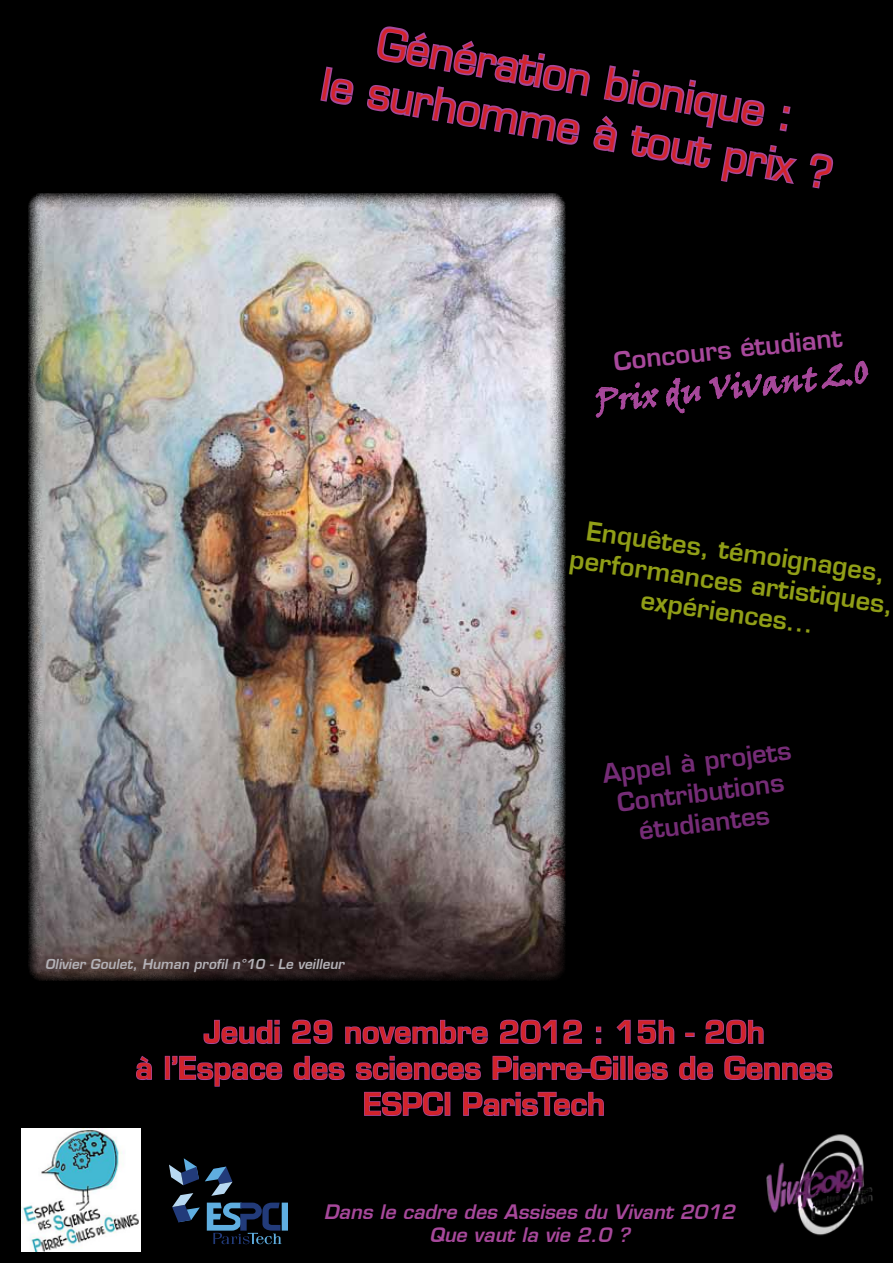
<style>
.page{position:relative;width:893px;height:1263px;background:#000}
.page>*{position:absolute;margin:0;border:0;box-sizing:border-box;transform-origin:0 0}
.t1{font:42px/50.4px "Eurostile LT";color:#d2232a;text-align:center}
.t2{font:31.5px "Viner Hand ITC";color:#a7489b}
.t3{font:600 30px/36px "Eurostile LT";color:#d2232a;text-align:center}
.t4{font:600 25.5px/30.6px "Eurostile LT";color:#909e17;text-align:center}
.t5{font:600 25.5px/30.6px "Eurostile LT";color:#752c76;text-align:center}
.t6{font:600 25.5px "Eurostile LT";color:#a7489b}
.t7{font:italic 600 19.5px/23.4px "Eurostile LT";color:#a7489b;text-align:center}
.t8{font:italic 600 13.5px "Eurostile LT";color:#b3b1b6}
</style>
<div class="page">
<img style="left:762px;top:1128px;width:116px;height:116px">
<svg style="left:594px;top:372px;width:108px;height:46px"></svg>
<svg style="left:708px;top:355px;width:162px;height:80px"></svg>
<svg style="left:202px;top:1019px;width:78px;height:26px"></svg>
<svg style="left:292px;top:1019px;width:41px;height:26px"></svg>
<svg style="left:344px;top:1019px;width:145px;height:26px"></svg>
<svg style="left:499px;top:1019px;width:58px;height:26px"></svg>
<svg style="left:563px;top:1019px;width:20px;height:25px"></svg>
<svg style="left:596px;top:1038px;width:5px;height:6px"></svg>
<svg style="left:596px;top:1026px;width:5px;height:6px"></svg>
<svg style="left:615px;top:1019px;width:16px;height:25px"></svg>
<svg style="left:637px;top:1019px;width:38px;height:26px"></svg>
<div style="left:685px;top:1033px;width:10px;height:4px;border:2px solid #a7489b"></div>
<svg style="left:705px;top:1019px;width:60px;height:26px"></svg>
<svg style="left:135px;top:1055px;width:18px;height:26px"></svg>
<div style="left:165px;top:1056px;width:5px;height:24px;border:2px solid #a7489b"></div>
<svg style="left:171px;top:1055px;width:112px;height:32px"></svg>
<svg style="left:293px;top:1055px;width:53px;height:26px"></svg>
<svg style="left:355px;top:1056px;width:127px;height:25px"></svg>
<svg style="left:492px;top:1055px;width:91px;height:26px"></svg>
<div style="left:581px;top:1069px;width:10px;height:4px;border:2px solid #a7489b"></div>
<svg style="left:590px;top:1055px;width:28px;height:26px"></svg>
<div style="left:620px;top:1056px;width:6px;height:24px;border:2px solid #a7489b"></div>
<div style="left:628px;top:1056px;width:5px;height:24px;border:2px solid #a7489b"></div>
<svg style="left:634px;top:1061px;width:35px;height:20px"></svg>
<svg style="left:678px;top:1055px;width:36px;height:26px"></svg>
<svg style="left:723px;top:1055px;width:111px;height:26px"></svg>
<svg style="left:363px;top:1091px;width:81px;height:26px"></svg>
<div style="left:445px;top:1092px;width:5px;height:24px;border:2px solid #a7489b"></div>
<svg style="left:462px;top:1091px;width:143px;height:26px"></svg>
<img style="left:29px;top:193px;width:537px;height:787px">
<svg style="left:319px;top:65px;width:37px;height:42px"></svg>
<svg style="left:364px;top:24px;width:436px;height:162px"></svg>
<svg style="left:808px;top:151px;width:27px;height:39px"></svg>
<img style="left:21px;top:1128px;width:119px;height:123px">
<div style="left:282px;top:1202px;width:6px;height:28px;background:#5faee0"></div>
<svg style="left:169px;top:1158px;width:112px;height:86px"></svg>
<h1 class="t1" style="left:335px;top:10px;width:520px;rotate:10deg">Génération bionique :<br>le surhomme à tout prix ?</h1>
<p class="t6" style="left:612px;top:345px;width:231px;rotate:-6deg">Concours étudiant</p>
<p class="t2" style="left:594px;top:381px;width:276px;rotate:-6deg">Prix du Vivant 2.0</p>
<p class="t4" style="left:576px;top:513px;width:328px;rotate:8deg">Enquêtes, témoignages, performances artistiques, expériences...</p>
<p class="t8" style="left:45px;top:956px;width:303px">Olivier Goulet, Human profil n°10 - Le veilleur</p>
<p class="t5" style="left:601px;top:758px;width:191px;rotate:-7deg">Appel à projets<br>Contributions étudiantes</p>
<p class="t3" style="left:135px;top:1014px;width:699px">Jeudi 29 novembre 2012 : 15h - 20h<br>à l’Espace des sciences Pierre-Gilles de Gennes<br>ESPCI ParisTech</p>
<p class="t7" style="left:324px;top:1200px;width:412px">Dans le cadre des Assises du Vivant 2012<br>Que vaut la vie 2.0 ?</p>
</div>
